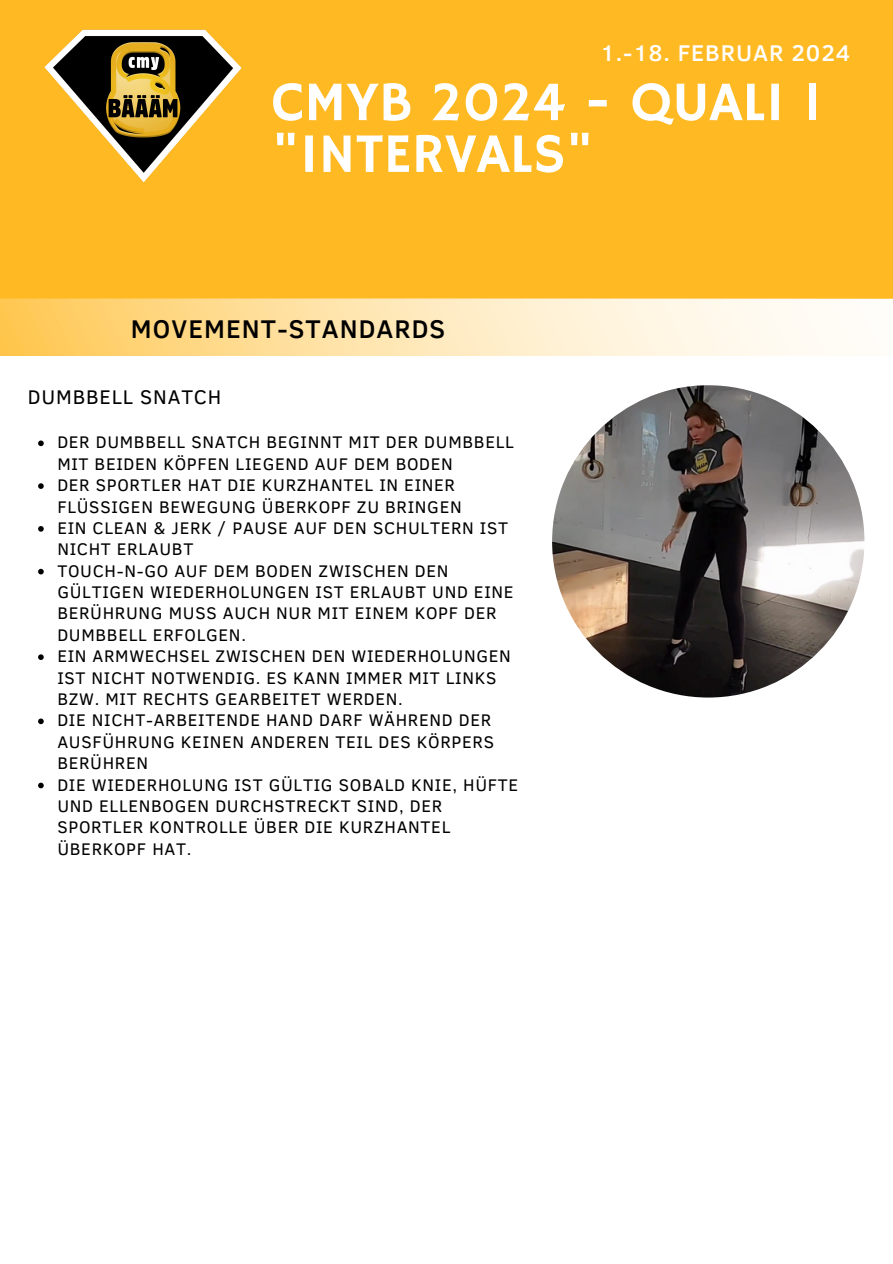
<style>
.page{position:relative;width:893px;height:1264px;background:#fff}
.page>*{position:absolute;margin:0;border:0;box-sizing:border-box;transform-origin:0 0}
.t1{font:55.95px/51.8px "Hammersmith One";color:#fff}
.t2{font:500 26.25px "Clear Sans";letter-spacing:.04em;color:#000}
.t3{font:500 23.4px "Clear Sans";letter-spacing:.04em;color:#fff}
.t4{font:20.25px "Clear Sans";letter-spacing:.04em;color:#000}
.t5{font:17.25px/21.3px "Clear Sans";letter-spacing:.04em;color:#000}
</style>
<div class="page">
<div style="left:0;top:0;width:892px;height:298px;background:#ffb923"></div>
<svg style="left:0;top:298px;width:892px;height:58px"></svg>
<img style="left:44px;top:29px;width:198px;height:154px">
<img style="left:552px;top:385px;width:312px;height:312px;border-radius:50%">
<svg style="left:38px;top:440px;width:6px;height:6px"></svg>
<svg style="left:38px;top:483px;width:6px;height:6px"></svg>
<svg style="left:38px;top:526px;width:6px;height:5px"></svg>
<svg style="left:38px;top:569px;width:6px;height:5px"></svg>
<svg style="left:38px;top:654px;width:6px;height:6px"></svg>
<svg style="left:38px;top:718px;width:6px;height:6px"></svg>
<svg style="left:38px;top:782px;width:6px;height:6px"></svg>
<p class="t3" style="left:600px;top:36px;width:251px">1.-18. FEBRUAR 2024</p>
<h2 class="t1" style="left:272px;top:79px;width:551px">CMYB 2024 - QUALI 1 "INTERVALS"</h2>
<h1 class="t2" style="left:131px;top:309px;width:316px">MOVEMENT-STANDARDS</h1>
<h4 class="t4" style="left:28px;top:382px;width:195px">DUMBBELL SNATCH</h4>
<p class="t5" style="left:57px;top:431px;width:458px">DER DUMBBELL SNATCH BEGINNT MIT DER DUMBBELL<br>MIT BEIDEN KÖPFEN LIEGEND AUF DEM BODEN</p>
<p class="t5" style="left:57px;top:473px;width:406px">DER SPORTLER HAT DIE KURZHANTEL IN EINER<br>FLÜSSIGEN BEWEGUNG ÜBERKOPF ZU BRINGEN</p>
<p class="t5" style="left:57px;top:516px;width:452px">EIN CLEAN &amp; JERK / PAUSE AUF DEN SCHULTERN IST<br>NICHT ERLAUBT</p>
<p class="t5" style="left:57px;top:559px;width:458px">TOUCH-N-GO AUF DEM BODEN ZWISCHEN DEN GÜLTIGEN WIEDERHOLUNGEN IST ERLAUBT UND EINE BERÜHRUNG MUSS AUCH NUR MIT EINEM KOPF DER DUMBBELL ERFOLGEN.</p>
<p class="t5" style="left:57px;top:644px;width:455px">EIN ARMWECHSEL ZWISCHEN DEN WIEDERHOLUNGEN<br>IST NICHT NOTWENDIG. ES KANN IMMER MIT LINKS<br>BZW. MIT RECHTS GEARBEITET WERDEN.</p>
<p class="t5" style="left:57px;top:708px;width:438px">DIE NICHT-ARBEITENDE HAND DARF WÄHREND DER<br>AUSFÜHRUNG KEINEN ANDEREN TEIL DES KÖRPERS<br>BERÜHREN</p>
<p class="t5" style="left:57px;top:773px;width:462px">DIE WIEDERHOLUNG IST GÜLTIG SOBALD KNIE, HÜFTE UND ELLENBOGEN DURCHSTRECKT SIND, DER SPORTLER KONTROLLE ÜBER DIE KURZHANTEL ÜBERKOPF HAT.</p>
</div>
